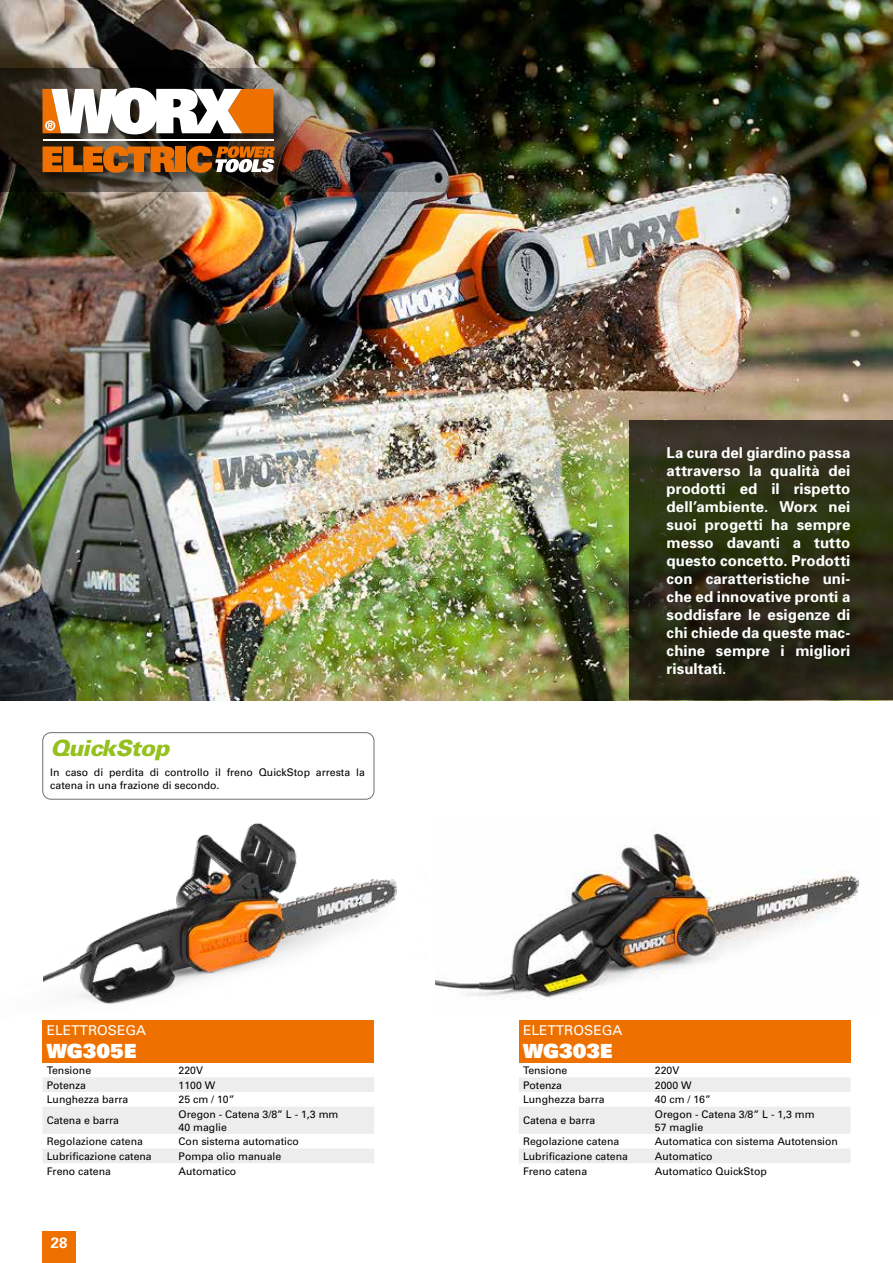
<style>
.page{position:relative;width:893px;height:1263px;background:#fff}
.page>*{position:absolute;margin:0;border:0;box-sizing:border-box;transform-origin:0 0}
.t1{font:italic 900 22.35px "Univers LT Std";letter-spacing:-.03em;color:#94c11c}
.t2{font:900 19.5px "Univers";color:#fff}
.t3{font:700 15px/18px "Univers";letter-spacing:.005em;color:#fff;text-align:justify}
.t4{font:13.5px "Univers";color:#fff}
.t5{font:10.5px/12.6px "Univers";color:#000}
</style>
<div class="page">
<img style="left:0;top:0;width:893px;height:700px">
<img style="left:0;top:68px;width:594px;height:123px">
<img style="left:43px;top:797px;width:354px;height:207px">
<img style="left:436px;top:833px;width:424px;height:166px">
<div style="left:43px;top:88px;width:244px;height:96px;background:#000;opacity:.5"></div>
<svg style="left:43px;top:146px;width:132px;height:27px"></svg>
<div style="left:176px;top:146px;width:10px;height:26px;background:#ee7100"></div>
<svg style="left:187px;top:146px;width:88px;height:27px"></svg>
<svg style="left:43px;top:88px;width:230px;height:46px"></svg>
<hr style="left:43px;top:139px;width:230px;height:2px;background:#fff">
<div style="left:43px;top:732px;width:331px;height:67px;border:1px solid #6f6f6e;border-radius:8px"></div>
<div style="left:43px;top:1020px;width:331px;height:42px;background:#ee7100"></div>
<svg style="left:43px;top:1077px;width:331px;height:86px"></svg>
<div style="left:519px;top:1020px;width:331px;height:42px;background:#ee7100"></div>
<svg style="left:519px;top:1077px;width:331px;height:86px"></svg>
<svg style="left:629px;top:421px;width:264px;height:279px"></svg>
<div style="left:43px;top:1231px;width:33px;height:32px;background:#ee7100"></div>
<h1 class="t1" style="left:50px;top:734px;width:120px">QuickStop</h1>
<p class="t5" style="left:50px;top:766px;width:316px">In caso di perdita di controllo il freno QuickStop arresta la catena in una frazione di secondo.</p>
<p class="t4" style="left:47px;top:1022px;width:101px">ELETTROSEGA</p>
<h2 class="t2" style="left:47px;top:1038px;width:91px">WG305E</h2>
<p class="t5" style="left:47px;top:1064px;width:46px">Tensione</p>
<p class="t5" style="left:179px;top:1064px;width:26px">220V</p>
<p class="t5" style="left:47px;top:1078px;width:41px">Potenza</p>
<p class="t5" style="left:179px;top:1078px;width:38px">1100 W</p>
<p class="t5" style="left:47px;top:1093px;width:83px">Lunghezza barra</p>
<p class="t5" style="left:179px;top:1093px;width:58px">25 cm / 10”</p>
<p class="t5" style="left:47px;top:1114px;width:74px">Catena e barra</p>
<p class="t5" style="left:179px;top:1108px;width:161px">Oregon - Catena 3/8” L - 1,3 mm<br>40 maglie</p>
<p class="t5" style="left:47px;top:1135px;width:98px">Regolazione catena</p>
<p class="t5" style="left:179px;top:1135px;width:122px">Con sistema automatico</p>
<p class="t5" style="left:47px;top:1150px;width:107px">Lubrificazione catena</p>
<p class="t5" style="left:179px;top:1150px;width:104px">Pompa olio manuale</p>
<p class="t5" style="left:47px;top:1164px;width:66px">Freno catena</p>
<p class="t5" style="left:179px;top:1164px;width:59px">Automatico</p>
<h3 class="t3" style="left:51px;top:1234px;width:18px">28</h3>
<p class="t3" style="left:667px;top:444px;width:185px">La cura del giardino passa attraverso la qualità dei prodotti ed il rispetto dell’ambiente. Worx nei suoi progetti ha sempre messo davanti a tutto questo concetto. Prodotti con caratteristiche uni&shy;che ed innovative pronti a soddisfare le esigenze di chi chiede da queste mac&shy;chine sempre i migliori risultati.</p>
<p class="t4" style="left:523px;top:1022px;width:101px">ELETTROSEGA</p>
<h2 class="t2" style="left:523px;top:1038px;width:91px">WG303E</h2>
<p class="t5" style="left:523px;top:1064px;width:46px">Tensione</p>
<p class="t5" style="left:655px;top:1064px;width:26px">220V</p>
<p class="t5" style="left:523px;top:1078px;width:41px">Potenza</p>
<p class="t5" style="left:655px;top:1078px;width:38px">2000 W</p>
<p class="t5" style="left:523px;top:1093px;width:83px">Lunghezza barra</p>
<p class="t5" style="left:655px;top:1093px;width:58px">40 cm / 16”</p>
<p class="t5" style="left:523px;top:1114px;width:74px">Catena e barra</p>
<p class="t5" style="left:655px;top:1108px;width:161px">Oregon - Catena 3/8” L - 1,3 mm<br>57 maglie</p>
<p class="t5" style="left:523px;top:1135px;width:98px">Regolazione catena</p>
<p class="t5" style="left:655px;top:1135px;width:185px">Automatica con sistema Autotension</p>
<p class="t5" style="left:523px;top:1150px;width:107px">Lubrificazione catena</p>
<p class="t5" style="left:655px;top:1150px;width:59px">Automatico</p>
<p class="t5" style="left:523px;top:1164px;width:66px">Freno catena</p>
<p class="t5" style="left:655px;top:1164px;width:113px">Automatico QuickStop</p>
</div>
